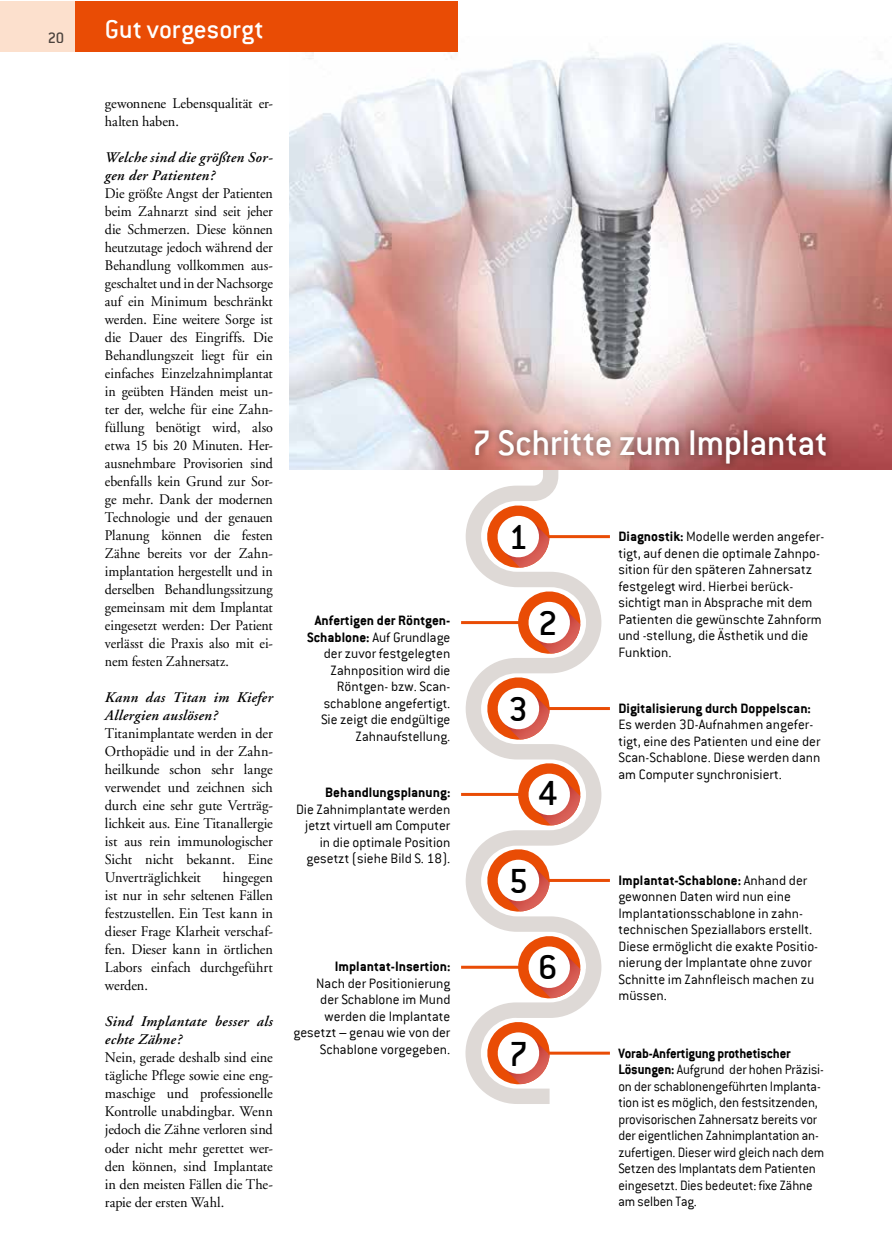
<style>
.page{position:relative;width:893px;height:1255px;background:#fff}
.page>*{position:absolute;margin:0;border:0;box-sizing:border-box;transform-origin:0 0}
.t1{font:500 39.15px "Conduit ITC";letter-spacing:-.015em;color:#fff}
.t2{font:38.55px "Conduit ITC";color:#000}
.t3{font:500 28.2px "Conduit ITC";color:#fff}
.t4{font:500 16.5px "Conduit ITC";color:#000}
.t5{font:300 15px/16.5px "Conduit ITC";color:#000}
.t6{font:300 15px/16.5px "Conduit ITC";color:#000;scale:.96 1}
.t7{font:700 15px "Conduit ITC";color:#000}
.t8{font:14.7px/18px "Adobe Garamond";color:#000;text-align:justify;scale:.95 1}
.t9{font:14.7px/18px "Adobe Garamond";color:#000;text-align:justify}
.t10{font:italic 600 14.7px/18px "Adobe Garamond";letter-spacing:.025em;color:#000}
.s1{font-weight:700}
</style>
<div class="page">
<svg style="left:465px;top:469px;width:137px;height:635px"></svg>
<hr style="left:548px;top:535px;width:62px;height:3px;background:#e94c05">
<hr style="left:461px;top:621px;width:62px;height:3px;background:#e94c05">
<hr style="left:461px;top:793px;width:62px;height:3px;background:#e94c05">
<hr style="left:461px;top:965px;width:62px;height:3px;background:#e94c05">
<hr style="left:548px;top:707px;width:62px;height:3px;background:#e94c05">
<hr style="left:548px;top:879px;width:62px;height:3px;background:#e94c05">
<hr style="left:548px;top:1051px;width:62px;height:3px;background:#e94c05">
<img style="left:290px;top:43px;width:602px;height:426px">
<div style="left:467px;top:421px;width:366px;height:50px;background:#000;opacity:.5"></div>
<div style="left:75px;top:1px;width:383px;height:50px;background:#e94c05"></div>
<div style="left:0;top:1px;width:75px;height:50px;background:#fce0cd"></div>
<p class="t4" style="left:47px;top:30px;width:18px">20</p>
<h3 class="t3" style="left:105px;top:17px;width:160px">Gut vorgesorgt</h3>
<p class="t9" style="left:105px;top:95px;width:169px">gewonnene Lebensqualität er&shy;halten haben.</p>
<p class="t10" style="left:105px;top:149px;width:169px">Welche sind die größten Sor&shy;gen der Patienten?</p>
<p class="t8" style="left:105px;top:185px;width:178px">Die größte Angst der Patienten beim Zahnarzt sind seit jeher die Schmerzen. Diese können heutzutage jedoch während der Behandlung vollkommen aus&shy;geschaltet und in der Nachsorge auf ein Minimum beschränkt werden. Eine weitere Sorge ist die Dauer des Eingriffs. Die Behandlungszeit liegt für ein einfaches Einzelzahnimplantat in geübten Händen meist un&shy;ter der, welche für eine Zahn&shy;füllung benötigt wird, also etwa 15 bis 20 Minuten. Her&shy;ausnehmbare Provisorien sind ebenfalls kein Grund zur Sor&shy;ge mehr. Dank der modernen Technologie und der genauen Planung können die festen Zähne bereits vor der Zahn&shy;implantation hergestellt und in derselben Behandlungssitzung gemeinsam mit dem Implantat eingesetzt werden: Der Patient verlässt die Praxis also mit ei&shy;nem festen Zahnersatz.</p>
<p class="t10" style="left:105px;top:689px;width:169px">Kann das Titan im Kiefer<br>Allergien auslösen?</p>
<p class="t9" style="left:105px;top:725px;width:169px">Titanimplantate werden in der Orthopädie und in der Zahn&shy;heilkunde schon sehr lange verwendet und zeichnen sich durch eine sehr gute Verträg&shy;lichkeit aus. Eine Titanallergie ist aus rein immunologischer Sicht nicht bekannt. Eine Unverträglichkeit</p>
<p class="t9" style="left:105px;top:869px;width:169px;text-indent:118px">hingegen ist nur in sehr seltenen Fällen festzustellen. Ein Test kann in dieser Frage Klarheit verschaf&shy;fen. Dieser kann in örtlichen Labors einfach durchgeführt werden.</p>
<p class="t10" style="left:105px;top:1013px;width:169px">Sind Implantate besser als echte Zähne?</p>
<p class="t9" style="left:105px;top:1049px;width:169px">Nein, gerade deshalb sind eine tägliche Pflege sowie eine eng&shy;maschige und professionelle Kontrolle unabdingbar. Wenn jedoch die Zähne verloren sind oder nicht mehr gerettet wer&shy;den können, sind Implantate in den meisten Fällen die The&shy;rapie der ersten Wahl.</p>
<p class="t5" style="left:307px;top:612px;width:145px;text-align:right"><span class="s1">Anfertigen der Röntgen-<br>Schablone:</span> Auf Grundlage der zuvor festgelegten<br>Zahnposition wird die<br>Röntgen- bzw. Scan&shy;schablone angefertigt.<br>Sie zeigt die endgültige<br>Zahnaufstellung.</p>
<p class="t7" style="left:325px;top:786px;width:127px">Behandlungsplanung:</p>
<p class="t5" style="left:296px;top:801px;width:156px;text-align:right">Die Zahnimplantate werden jetzt virtuell am Computer in die optimale Position gesetzt (siehe Bild S. 18).</p>
<p class="t7" style="left:335px;top:959px;width:117px">Implantat-Insertion:</p>
<p class="t5" style="left:294px;top:975px;width:158px;text-align:right">Nach der Positionierung<br>der Schablone im Mund werden die Implantate gesetzt – genau wie von der<br>Schablone vorgegeben.</p>
<h1 class="t1" style="left:471px;top:425px;width:358px">7 Schritte zum Implantat</h1>
<h2 class="t2" style="left:508px;top:515px;width:21px">1</h2>
<h2 class="t2" style="left:538px;top:601px;width:21px">2</h2>
<h2 class="t2" style="left:508px;top:687px;width:21px">3</h2>
<h2 class="t2" style="left:538px;top:771px;width:21px">4</h2>
<h2 class="t2" style="left:508px;top:859px;width:21px">5</h2>
<h2 class="t2" style="left:538px;top:945px;width:21px">6</h2>
<h2 class="t2" style="left:508px;top:1032px;width:21px">7</h2>
<p class="t5" style="left:618px;top:528px;width:207px"><span class="s1">Diagnostik:</span> Modelle werden angefer&shy;tigt, auf denen die optimale Zahnpo&shy;sition für den späteren Zahnersatz festgelegt wird. Hierbei berück&shy;sichtigt man in Absprache mit dem<br>Patienten die gewünschte Zahnform und -stellung, die Ästhetik und die<br>Funktion.</p>
<p class="t7" style="left:618px;top:701px;width:194px">Digitalisierung durch Doppelscan:</p>
<p class="t5" style="left:618px;top:717px;width:204px">Es werden 3D-Aufnahmen angefer&shy;tigt, eine des Patienten und eine der Scan-Schablone. Diese werden dann am Computer synchronisiert.</p>
<p class="t5" style="left:618px;top:872px;width:201px"><span class="s1">Implantat-Schablone:</span> Anhand der gewonnen Daten wird nun eine<br>Implantationsschablone in zahn&shy;technischen Speziallabors erstellt.<br>Diese ermöglicht die exakte Positio&shy;nierung der Implantate ohne zuvor<br>Schnitte im Zahnfleisch machen zu müssen.</p>
<p class="t6" style="left:618px;top:1044px;width:216px"><span class="s1">Vorab-Anfertigung prothetischer Lösungen:</span> Aufgrund der hohen Präzisi&shy;on der schablonengeführten Implanta&shy;tion ist es möglich, den festsitzenden, provisorischen Zahnersatz bereits vor der eigentlichen Zahnimplantation an&shy;zufertigen. Dieser wird gleich nach dem Setzen des Implantats dem Patienten eingesetzt. Dies bedeutet: fixe Zähne am selben Tag.</p>
</div>
